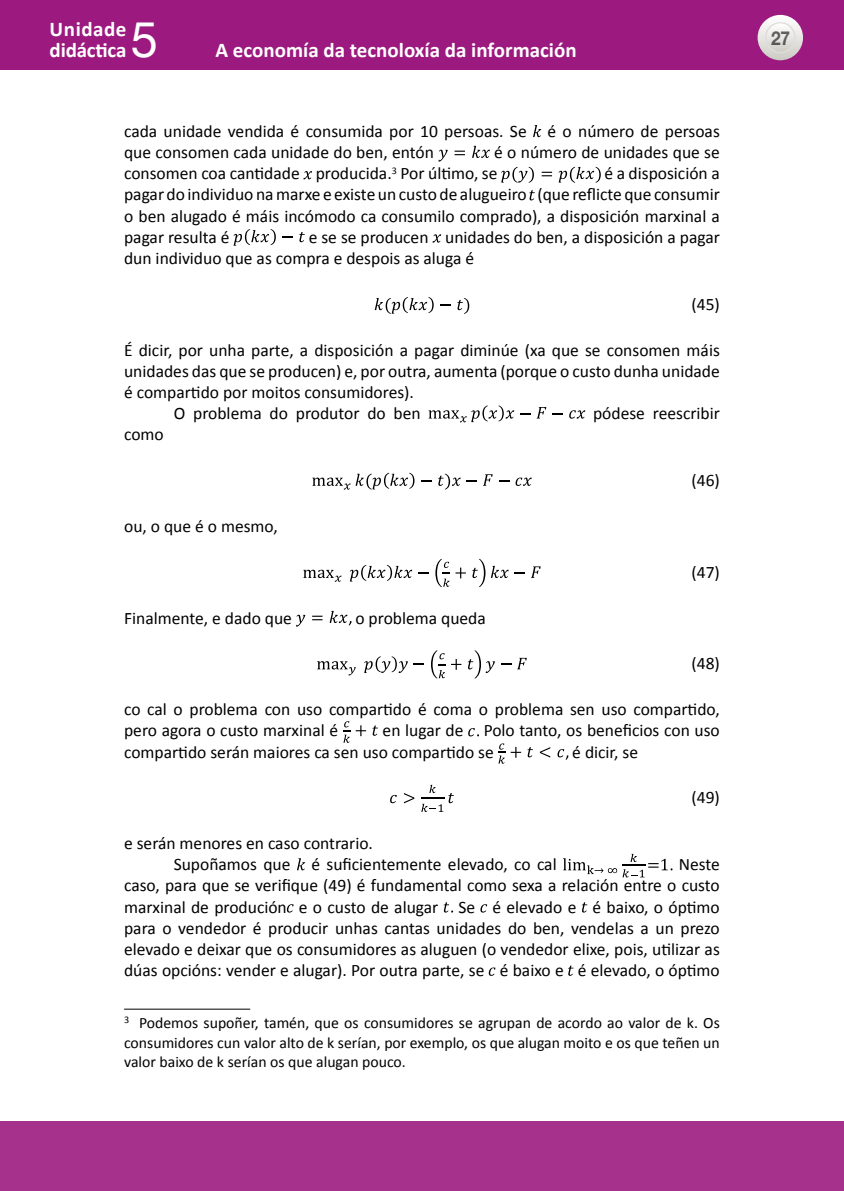
<style>
.page{position:relative;width:844px;height:1191px;background:#fff}
.page>*{position:absolute;margin:0;border:0;box-sizing:border-box;transform-origin:0 0}
.t1{font:49px "Helvetica Neue";color:#fff}
.t2{font:700 21px/21px "Calibri";color:#fff}
.t3{font:700 19.25px "Helvetica Neue";color:#000;scale:.9 1}
.t4{font:17.5px/21px "Calibri";color:#000}
.t5{font:15.75px/19.2px "Calibri";color:#000;text-align:justify}
</style>
<div class="page">
<div style="left:0;top:0;width:843px;height:69px;background:#9c1a7f"></div>
<svg style="left:757px;top:15px;width:45px;height:45px"></svg>
<svg style="left:765px;top:23px;width:29px;height:29px"></svg>
<div style="left:764px;top:22px;width:31px;height:31px;border:1px solid #dfdeda;border-radius:50%"></div>
<div style="left:0;top:1121px;width:843px;height:70px;background:#a6318c"></div>
<svg style="left:533px;top:125px;width:8px;height:12px"></svg>
<svg style="left:438px;top:150px;width:9px;height:11px"></svg>
<svg style="left:454px;top:151px;width:11px;height:4px"></svg>
<svg style="left:472px;top:146px;width:17px;height:12px"></svg>
<svg style="left:303px;top:171px;width:9px;height:8px"></svg>
<svg style="left:501px;top:167px;width:32px;height:16px"></svg>
<svg style="left:541px;top:172px;width:11px;height:4px"></svg>
<svg style="left:558px;top:167px;width:42px;height:16px"></svg>
<svg style="left:529px;top:190px;width:5px;height:10px"></svg>
<svg style="left:233px;top:229px;width:43px;height:17px"></svg>
<svg style="left:299px;top:232px;width:6px;height:10px"></svg>
<svg style="left:432px;top:234px;width:9px;height:9px"></svg>
<svg style="left:374px;top:297px;width:59px;height:17px"></svg>
<svg style="left:440px;top:304px;width:11px;height:2px"></svg>
<svg style="left:457px;top:298px;width:12px;height:16px"></svg>
<svg style="left:428px;top:405px;width:86px;height:17px"></svg>
<svg style="left:537px;top:407px;width:9px;height:11px"></svg>
<svg style="left:569px;top:410px;width:16px;height:8px"></svg>
<svg style="left:312px;top:473px;width:102px;height:16px"></svg>
<svg style="left:438px;top:473px;width:22px;height:16px"></svg>
<svg style="left:483px;top:474px;width:9px;height:12px"></svg>
<svg style="left:515px;top:477px;width:16px;height:9px"></svg>
<svg style="left:303px;top:570px;width:38px;height:12px"></svg>
<svg style="left:349px;top:565px;width:63px;height:16px"></svg>
<svg style="left:435px;top:559px;width:30px;height:28px"></svg>
<svg style="left:472px;top:559px;width:36px;height:28px"></svg>
<svg style="left:514px;top:566px;width:26px;height:12px"></svg>
<svg style="left:296px;top:615px;width:9px;height:11px"></svg>
<svg style="left:312px;top:615px;width:10px;height:5px"></svg>
<svg style="left:329px;top:611px;width:22px;height:14px"></svg>
<svg style="left:317px;top:661px;width:39px;height:14px"></svg>
<svg style="left:364px;top:656px;width:60px;height:17px"></svg>
<svg style="left:431px;top:650px;width:14px;height:28px"></svg>
<svg style="left:451px;top:659px;width:10px;height:11px"></svg>
<svg style="left:467px;top:650px;width:44px;height:28px"></svg>
<svg style="left:517px;top:658px;width:9px;height:11px"></svg>
<svg style="left:343px;top:721px;width:23px;height:22px"></svg>
<svg style="left:372px;top:725px;width:6px;height:11px"></svg>
<svg style="left:468px;top:728px;width:11px;height:8px"></svg>
<svg style="left:498px;top:743px;width:23px;height:20px"></svg>
<svg style="left:527px;top:747px;width:6px;height:10px"></svg>
<svg style="left:539px;top:747px;width:11px;height:10px"></svg>
<svg style="left:557px;top:749px;width:11px;height:10px"></svg>
<svg style="left:390px;top:795px;width:7px;height:8px"></svg>
<svg style="left:404px;top:793px;width:10px;height:10px"></svg>
<hr style="left:420px;top:797px;width:24px;height:2px;background:#010102">
<svg style="left:421px;top:785px;width:33px;height:27px"></svg>
<svg style="left:297px;top:858px;width:8px;height:12px"></svg>
<svg style="left:563px;top:854px;width:109px;height:23px"></svg>
<svg style="left:287px;top:904px;width:6px;height:8px"></svg>
<svg style="left:443px;top:902px;width:10px;height:10px"></svg>
<svg style="left:480px;top:904px;width:7px;height:8px"></svg>
<svg style="left:581px;top:902px;width:6px;height:10px"></svg>
<svg style="left:488px;top:967px;width:7px;height:8px"></svg>
<svg style="left:568px;top:965px;width:5px;height:10px"></svg>
<hr style="left:124px;top:1008px;width:126px;height:1px;background:#000">
<p class="t2" style="left:50px;top:19px;width:78px">Unidade didáctica</p>
<h1 class="t1" style="left:131px;top:5px;width:29px">5</h1>
<p class="t2" style="left:215px;top:40px;width:362px">A economía da tecnoloxía da información</p>
<p class="t4" style="left:124px;top:121px;width:597px">cada unidade vendida é consumida por 10 persoas. Se é o número de persoas que consomen cada unidade do ben, entón</p>
<p class="t4" style="left:124px;top:142px;width:597px;text-indent:370px">é o número de unidades que se consomen coa cantidade producida.<sup>3</sup> Por último, se</p>
<p class="t4" style="left:124px;top:163px;width:597px;text-align:justify;text-indent:480px">é a disposición a pagar do individuo na marxe e existe un custo de alugueiro (que reflicte que consumir o ben alugado é máis incómodo ca consumilo comprado), a disposición marxinal a pagar resulta é</p>
<p class="t4" style="left:124px;top:226px;width:597px;text-indent:184px">e se se producen unidades do ben, a disposición a pagar dun individuo que as compra e despois as aluga é</p>
<p class="t4" style="left:691px;top:293px;width:30px">(45)</p>
<p class="t4" style="left:124px;top:339px;width:597px">É dicir, por unha parte, a disposición a pagar diminúe (xa que se consomen máis</p>
<p class="t4" style="left:124px;top:360px;width:597px">unidades das que se producen) e, por outra, aumenta (porque o custo dunha unidade</p>
<p class="t4" style="left:124px;top:381px;width:291px">é compartido por moitos consumidores).</p>
<p class="t4" style="left:174px;top:402px;width:248px">O problema do produtor do ben</p>
<p class="t4" style="left:593px;top:402px;width:128px">pódese reescribir</p>
<p class="t4" style="left:124px;top:423px;width:41px">como</p>
<p class="t4" style="left:691px;top:469px;width:30px">(46)</p>
<p class="t4" style="left:124px;top:515px;width:155px">ou, o que é o mesmo,</p>
<p class="t4" style="left:691px;top:561px;width:30px">(47)</p>
<p class="t4" style="left:124px;top:607px;width:169px">Finalmente, e dado que</p>
<p class="t4" style="left:355px;top:607px;width:132px">o problema queda</p>
<p class="t4" style="left:691px;top:653px;width:30px">(48)</p>
<p class="t4" style="left:124px;top:699px;width:597px">co cal o problema con uso compartido é coma o problema sen uso compartido, pero agora o custo marxinal é</p>
<p class="t4" style="left:124px;top:720px;width:597px;text-indent:258px">en lugar de Polo tanto, os beneficios con uso compartido serán maiores ca sen uso compartido se</p>
<p class="t4" style="left:572px;top:741px;width:67px">é dicir, se</p>
<p class="t4" style="left:691px;top:787px;width:30px">(49)</p>
<p class="t4" style="left:174px;top:833px;width:384px;text-indent:-50px">e serán menores en caso contrario.<br>Supoñamos que é suficientemente elevado, co cal</p>
<p class="t4" style="left:124px;top:854px;width:597px;text-align:justify;text-indent:554px">Neste caso, para que se verifique (49) é fundamental como sexa a relación entre o custo marxinal de produción e o custo de alugar Se é elevado e é baixo, o óptimo para o vendedor é producir unhas cantas unidades do ben, vendelas a un prezo elevado e deixar que os consumidores as aluguen (o vendedor elixe, pois, utilizar as dúas opcións: vender e alugar). Por outra parte, se é baixo e é elevado, o óptimo</p>
<p class="t5" style="left:124px;top:1013px;width:597px"><sup>3</sup> Podemos supoñer, tamén, que os consumidores se agrupan de acordo ao valor de k. Os consumidores cun valor alto de k serían, por exemplo, os que alugan moito e os que teñen un valor baixo de k serían os que alugan pouco.</p>
<p class="t3" style="left:770px;top:26px;width:23px">27</p>
</div>
